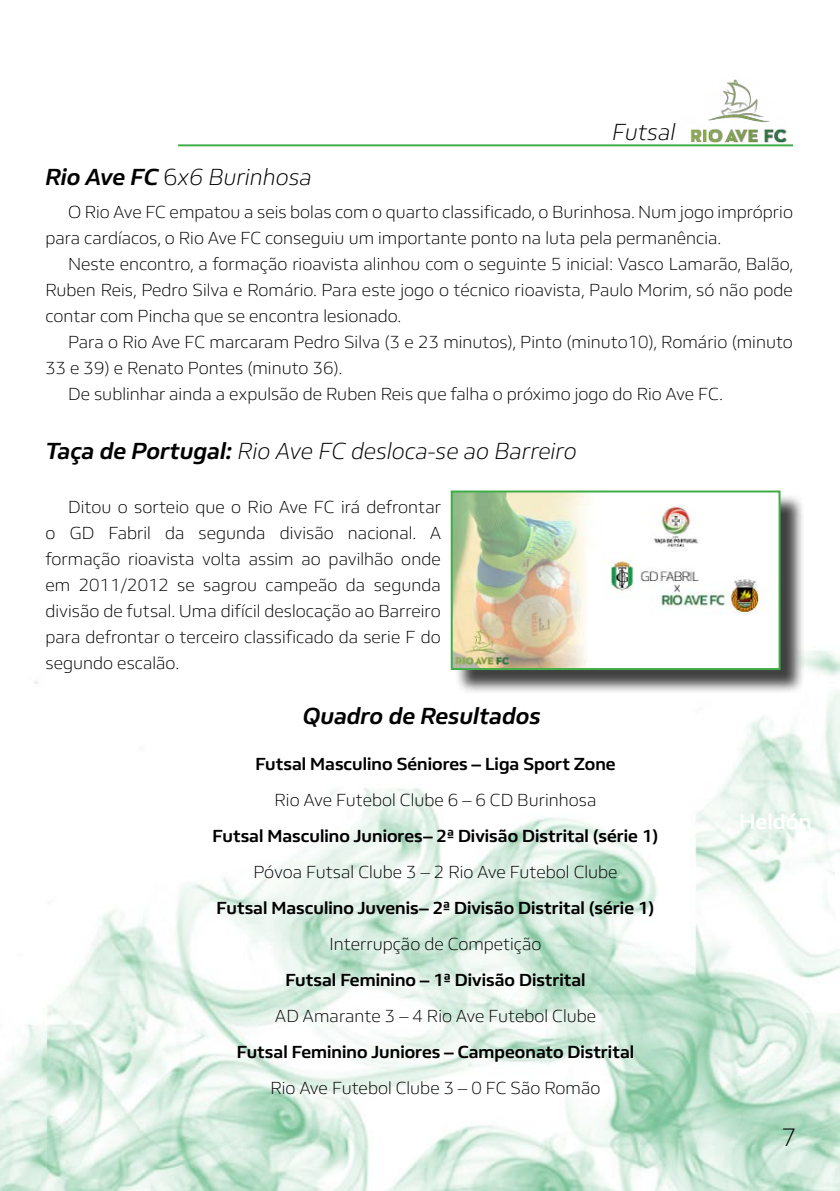
<style>
.page{position:relative;width:840px;height:1191px;background:#fff}
.page>*{position:absolute;margin:0;border:0;box-sizing:border-box;transform-origin:0 0}
.t1{font:300 26px "FS Hackney Web";color:#000}
.t2{font:italic 300 24px "FS Hackney Web";color:#000}
.t3{font:italic 700 24px "FS Hackney Web";color:#000}
.t4{font:700 22px "FS Hackney Web";color:#fff}
.t5{font:300 18px/26px "FS Hackney Web";color:#000;text-align:justify}
.t6{font:700 18px "FS Hackney Web";color:#000}
.s1{font-weight:700}
.s2{font-style:normal}
</style>
<div class="page">
<img style="left:0;top:146px;width:839px;height:1044px">
<img style="left:680px;top:79px;width:117px;height:88px">
<hr style="left:178px;top:144px;width:614px;height:2px;background:#41ad49">
<div style="left:454px;top:494px;width:350px;height:201px;background:#000;opacity:.75"></div>
<img style="left:453px;top:493px;width:324px;height:174px">
<div style="left:450px;top:490px;width:330px;height:180px;border:2px solid #41ad49"></div>
<h2 class="t2" style="left:45px;top:161px;width:268px"><span class="s1">Rio Ave FC</span> <span class="s2">6</span>x6 Burinhosa</h2>
<h2 class="t2" style="left:611px;top:116px;width:65px">Futsal</h2>
<p class="t5" style="left:45px;top:198px;width:748px;text-indent:23px">O Rio Ave FC empatou a seis bolas com o quarto classificado, o Burinhosa. Num jogo impróprio para cardíacos, o Rio Ave FC conseguiu um importante ponto na luta pela permanência.</p>
<p class="t5" style="left:45px;top:250px;width:749px;text-indent:23px">Neste encontro, a formação rioavista alinhou com o seguinte 5 inicial: Vasco Lamarão, Balão, Ruben Reis, Pedro Silva e Romário. Para este jogo o técnico rioavista, Paulo Morim, só não pode contar com Pincha que se encontra lesionado.</p>
<p class="t5" style="left:68px;top:328px;width:726px">Para o Rio Ave FC marcaram Pedro Silva (3 e 23 minutos), Pinto (minuto10), Romário (minuto</p>
<p class="t5" style="left:45px;top:354px;width:298px">33 e 39) e Renato Pontes (minuto 36).</p>
<p class="t5" style="left:68px;top:380px;width:656px">De sublinhar ainda a expulsão de Ruben Reis que falha o próximo jogo do Rio Ave FC.</p>
<h2 class="t2" style="left:45px;top:435px;width:532px"><span class="s1">Taça de Portugal:</span> Rio Ave FC desloca-se ao Barreiro</h2>
<p class="t5" style="left:45px;top:493px;width:397px;text-indent:23px">Ditou o sorteio que o Rio Ave FC irá defrontar o GD Fabril da segunda divisão nacional. A formação rioavista volta assim ao pavilhão onde em 2011/2012 se sagrou campeão da segunda divisão de futsal. Uma difícil deslocação ao Barreiro para defrontar o terceiro classificado da serie F do segundo escalão.</p>
<h2 class="t3" style="left:303px;top:700px;width:239px">Quadro de Resultados</h2>
<p class="t6" style="left:255px;top:751px;width:361px">Futsal Masculino Séniores – Liga Sport Zone</p>
<p class="t5" style="left:274px;top:786px;width:323px">Rio Ave Futebol Clube 6 – 6 CD Burinhosa</p>
<p class="t6" style="left:212px;top:823px;width:447px">Futsal Masculino Juniores– 2ª Divisão Distrital (série 1)</p>
<p class="t5" style="left:253px;top:858px;width:365px">Póvoa Futsal Clube 3 – 2 Rio Ave Futebol Clube</p>
<p class="t6" style="left:216px;top:895px;width:439px">Futsal Masculino Juvenis– 2ª Divisão Distrital (série 1)</p>
<p class="t5" style="left:329px;top:930px;width:213px">Interrupção de Competição</p>
<p class="t6" style="left:285px;top:967px;width:301px">Futsal Feminino – 1ª Divisão Distrital</p>
<p class="t5" style="left:275px;top:1002px;width:322px">AD Amarante 3 – 4 Rio Ave Futebol Clube</p>
<p class="t6" style="left:237px;top:1039px;width:398px">Futsal Feminino Juniores – Campeonato Distrital</p>
<p class="t5" style="left:270px;top:1074px;width:331px">Rio Ave Futebol Clube 3 – 0 FC São Romão</p>
<p class="t4" style="left:738px;top:807px;width:74px">Heldón</p>
<h1 class="t1" style="left:780px;top:1119px;width:16px">7</h1>
</div>
